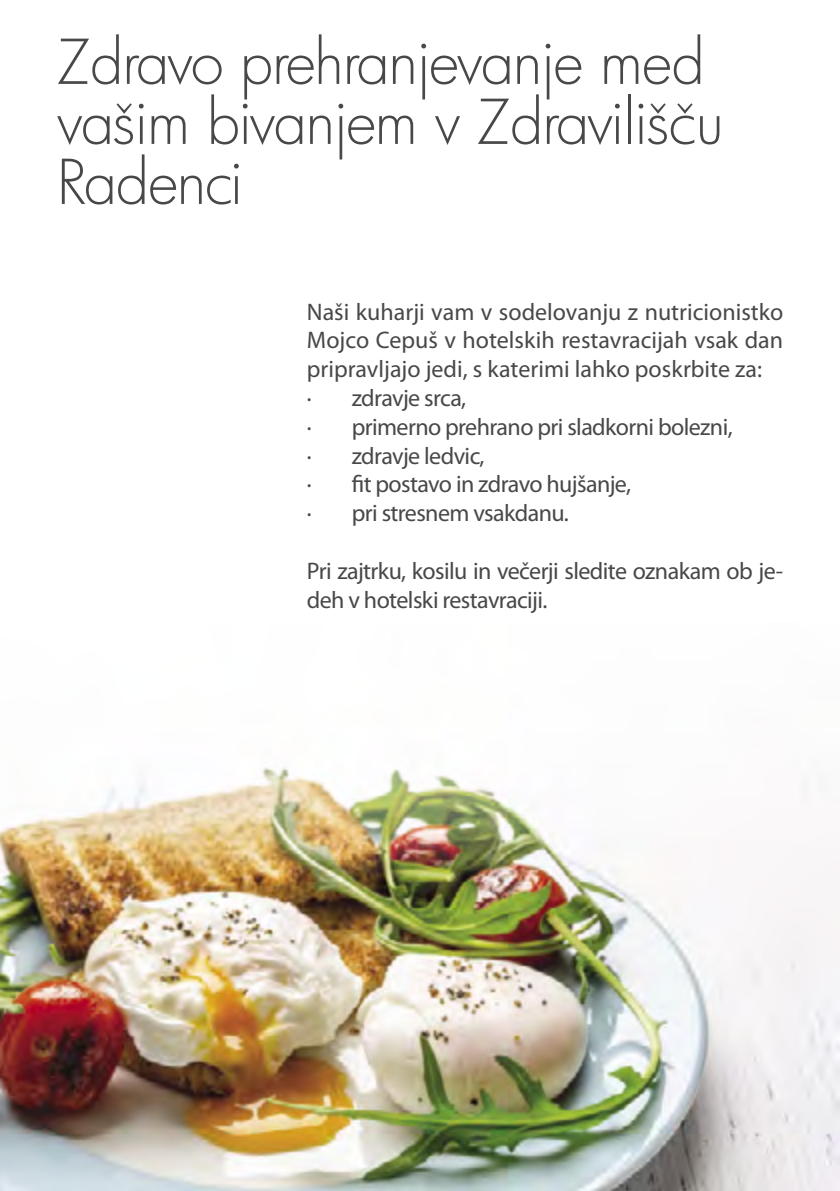
<style>
.page{position:relative;width:840px;height:1191px;background:#fff}
.page>*{position:absolute;margin:0;border:0;box-sizing:border-box;transform-origin:0 0}
.t1{font:300 60px/60px "Futura";letter-spacing:-.03em;color:#484848}
.t2{font:24px/28.8px "Myriad Pro";letter-spacing:-.005em;color:#484848}
.t3{font:24px/28.8px "Myriad Pro";letter-spacing:-.025em;color:#484848}
</style>
<div class="page">
<img style="left:0;top:767px;width:839px;height:424px">
<h1 class="t1" style="left:57px;top:31px;width:668px">Zdravo prehranjevanje med vašim bivanjem v Zdravilišču<br>Radenci</h1>
<p class="t2" style="left:307px;top:297px;width:477px">Naši kuharji vam v sodelovanju z nutricionistko Mojco Cepuš v hotelskih restavracijah vsak dan pripravljajo jedi, s katerimi lahko poskrbite za:<br>· zdravje srca,<br>· primerno prehrano pri sladkorni bolezni,<br>· zdravje ledvic,<br>· fit postavo in zdravo hujšanje,<br>· pri stresnem vsakdanu.</p>
<p class="t3" style="left:307px;top:556px;width:477px">Pri zajtrku, kosilu in večerji sledite oznakam ob je&shy;deh v hotelski restavraciji.</p>
</div>
